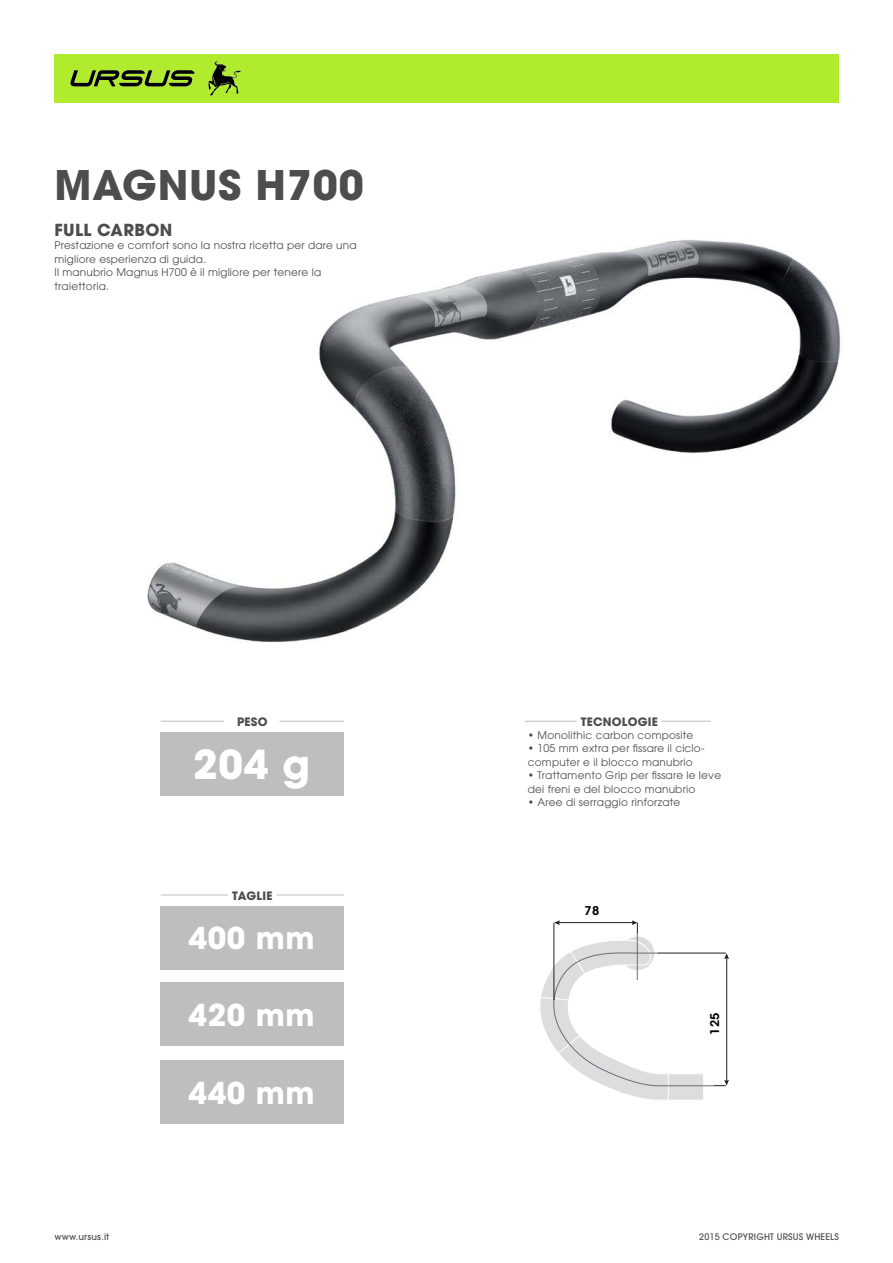
<style>
.page{position:relative;width:893px;height:1263px;background:#fff}
.page>*{position:absolute;margin:0;border:0;box-sizing:border-box;transform-origin:0 0}
.t1{font:700 40.5px "Avant Garde";letter-spacing:.02em;color:#4d4d4f}
.t2{font:700 39.75px "Avant Garde";color:#fff}
.t3{font:700 30px "Avant Garde";letter-spacing:.02em;color:#fff}
.t4{font:700 16.5px "Avant Garde";letter-spacing:.02em;color:#4d4d4f}
.t5{font:12px "ITC Avant Garde MM 575 750";color:#000}
.t6{font:700 11.55px "Avant Garde";letter-spacing:.02em;color:#4d4d4f}
.t7{font:10.5px/13.5px "Avant Garde";letter-spacing:.02em;color:#4d4d4f}
.t8{font:500 9px "Avant Garde";letter-spacing:.02em;color:#4d4d4f}
</style>
<div class="page">
<img style="left:147px;top:239px;width:694px;height:403px">
<div style="left:54px;top:54px;width:785px;height:49px;background:#b0ec2d"></div>
<div style="left:161px;top:732px;width:183px;height:63px;background:#bcbec0"></div>
<div style="left:161px;top:906px;width:183px;height:63px;background:#bcbec0"></div>
<div style="left:161px;top:983px;width:183px;height:63px;background:#bcbec0"></div>
<div style="left:161px;top:1061px;width:183px;height:63px;background:#bcbec0"></div>
<hr style="left:161px;top:721px;width:63px;height:1px;background:#bcbec0">
<hr style="left:161px;top:895px;width:67px;height:1px;background:#bcbec0">
<hr style="left:525px;top:721px;width:52px;height:1px;background:#bcbec0">
<hr style="left:279px;top:721px;width:65px;height:1px;background:#bcbec0">
<hr style="left:277px;top:895px;width:67px;height:1px;background:#bcbec0">
<hr style="left:661px;top:721px;width:50px;height:1px;background:#bcbec0">
<svg style="left:70px;top:70px;width:125px;height:16px"></svg>
<svg style="left:208px;top:61px;width:34px;height:34px"></svg>
<svg style="left:540px;top:920px;width:189px;height:180px"></svg>
<h1 class="t1" style="left:55px;top:159px;width:311px">MAGNUS H700</h1>
<h3 class="t4" style="left:55px;top:219px;width:119px">FULL CARBON</h3>
<p class="t7" style="left:55px;top:239px;width:304px">Prestazione e comfort sono la nostra ricetta per dare una migliore esperienza di guida.<br>Il manubrio Magnus H700 è il migliore per tenere la traiettoria.</p>
<p class="t6" style="left:237px;top:714px;width:32px">PESO</p>
<h2 class="t2" style="left:193px;top:738px;width:118px">204 g</h2>
<p class="t6" style="left:232px;top:888px;width:42px">TAGLIE</p>
<h3 class="t3" style="left:189px;top:919px;width:128px">400 mm</h3>
<h3 class="t3" style="left:189px;top:995px;width:128px">420 mm</h3>
<h3 class="t3" style="left:189px;top:1073px;width:128px">440 mm</h3>
<p class="t6" style="left:581px;top:714px;width:79px">TECNOLOGIE</p>
<p class="t7" style="left:528px;top:728px;width:167px">• Monolithic carbon composite</p>
<p class="t7" style="left:528px;top:741px;width:178px">• 105 mm extra per fissare il ciclo&shy;computer e il blocco manubrio</p>
<p class="t7" style="left:528px;top:768px;width:195px">• Trattamento Grip per fissare le leve dei freni e del blocco manubrio</p>
<p class="t7" style="left:528px;top:795px;width:154px">• Aree di serraggio rinforzate</p>
<p class="t5" style="left:584px;top:904px;width:16px">78</p>
<p class="t5" style="left:708px;top:1035px;width:24px;rotate:-90deg">125</p>
<p class="t8" style="left:55px;top:1231px;width:56px">www.ursus.it</p>
<p class="t8" style="left:699px;top:1231px;width:141px">2015 COPYRIGHT URSUS WHEELS</p>
</div>
